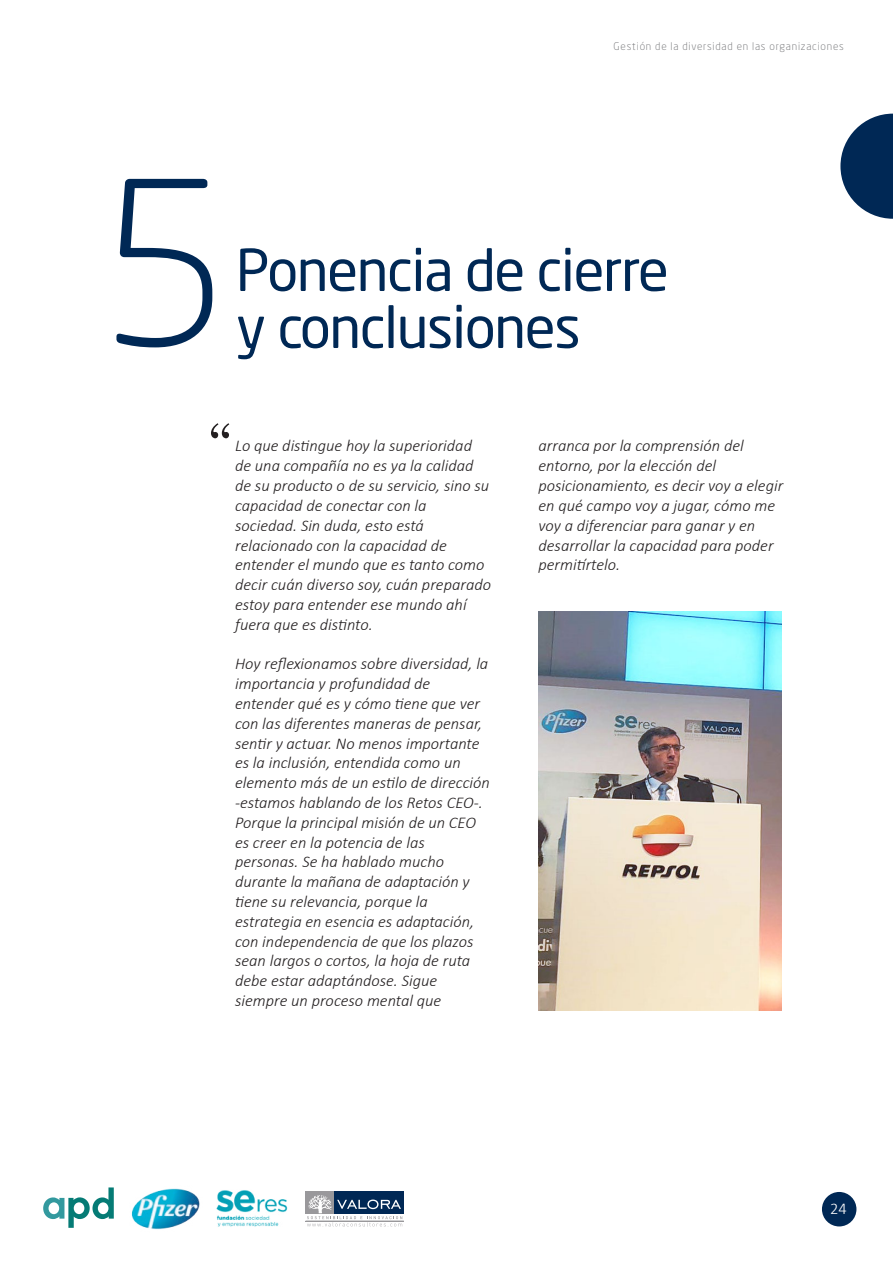
<style>
.page{position:relative;width:893px;height:1263px;background:#fff}
.page>*{position:absolute;margin:0;border:0;box-sizing:border-box;transform-origin:0 0}
.t1{font:300 225px "Neo Sans Std";color:#002855}
.t2{font:57px/57px "Neo Sans Std";letter-spacing:-.025em;color:#002855}
.t3{font:54px "Century";color:#231f20}
.t4{font:italic 300 16.5px/19.8px "Calibri";color:#231f20}
.t5{font:300 16.5px "Calibri";color:#fff}
.t6{font:300 10.5px "Neo Sans Std";letter-spacing:.075em;color:#6c6d70}
</style>
<div class="page">
<svg style="left:840px;top:114px;width:53px;height:105px"></svg>
<div style="left:822px;top:1192px;width:34px;height:34px;background:#002855;border-radius:50%"></div>
<img style="left:538px;top:612px;width:244px;height:399px">
<img style="left:216px;top:1190px;width:72px;height:37px">
<div style="left:305px;top:1191px;width:29px;height:22px;background:#99989b"></div>
<div style="left:334px;top:1191px;width:70px;height:22px;background:#002855"></div>
<hr style="left:306px;top:1221px;width:98px;height:1px;background:#99989b">
<svg style="left:307px;top:1195px;width:95px;height:31px"></svg>
<img style="left:131px;top:1188px;width:69px;height:42px">
<svg style="left:43px;top:1187px;width:71px;height:41px"></svg>
<p class="t6" style="left:614px;top:40px;width:232px">Gestión de la diversidad en las organizaciones</p>
<h1 class="t1" style="left:99px;top:130px;width:132px">5</h1>
<h2 class="t2" style="left:236px;top:241px;width:435px">Ponencia de cierre y conclusiones</h2>
<h3 class="t3" style="left:209px;top:398px;width:23px">“</h3>
<p class="t4" style="left:235px;top:436px;width:257px">Lo que distingue hoy la superioridad de una compañía no es ya la calidad de su producto o de su servicio, sino su capacidad de conectar con la sociedad. Sin duda, esto está relacionado con la capacidad de entender el mundo que es tanto como decir cuán diverso soy, cuán preparado estoy para entender ese mundo ahí fuera que es distinto.</p>
<p class="t4" style="left:235px;top:654px;width:256px">Hoy reflexionamos sobre diversidad, la importancia y profundidad de entender qué es y cómo tiene que ver con las diferentes maneras de pensar, sentir y actuar. No menos importante es la inclusión, entendida como un elemento más de un estilo de dirección -estamos hablando de los Retos CEO-.<br>Porque la principal misión de un CEO es creer en la potencia de las personas. Se ha hablado mucho durante la mañana de adaptación y tiene su relevancia, porque la estrategia en esencia es adaptación, con independencia de que los plazos sean largos o cortos, la hoja de ruta debe estar adaptándose. Sigue siempre un proceso mental que</p>
<p class="t4" style="left:538px;top:436px;width:246px">arranca por la comprensión del entorno, por la elección del posicionamiento, es decir voy a elegir en qué campo voy a jugar, cómo me voy a diferenciar para ganar y en desarrollar la capacidad para poder permitírtelo.</p>
<p class="t5" style="left:830px;top:1199px;width:18px">24</p>
</div>
